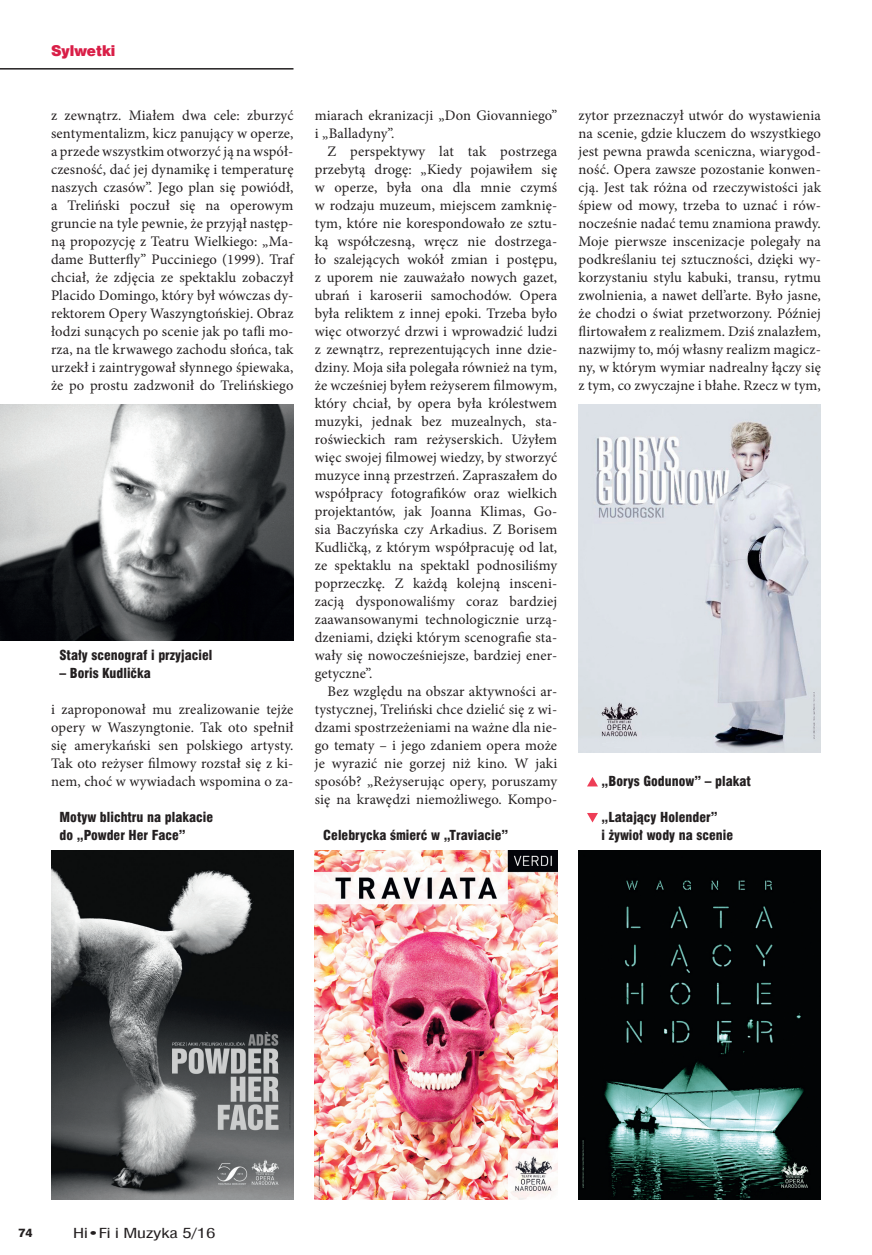
<style>
.page{position:relative;width:872px;height:1255px;background:#fff}
.page>*{position:absolute;margin:0;border:0;box-sizing:border-box;transform-origin:0 0}
.tekst{font:14.55px/18px "Minion Pro";letter-spacing:.01em;color:#231f20;text-align:justify}
.t1{font:13.8px "Swis 721 Blk 2 EU";color:#d91e47}
.podpis_do_ilustracji{font:13.5px/18px "Swis 721 Blk Cn EU";color:#231f20}
.t2{font:13.5px "Swis 721 Cn EU";letter-spacing:-.005em;color:#231f20;scale:1.4 1}
.t3{font:12px "Swis 721 Hv EU";color:#231f20}
</style>
<div class="page">
<hr style="left:0;top:68px;width:293px;height:2px;background:#231f20">
<img style="left:51px;top:850px;width:242px;height:349px">
<img style="left:315px;top:850px;width:242px;height:349px">
<img style="left:578px;top:850px;width:243px;height:349px">
<img style="left:578px;top:404px;width:243px;height:348px">
<img style="left:0;top:404px;width:293px;height:237px">
<svg style="left:587px;top:777px;width:11px;height:9px"></svg>
<svg style="left:587px;top:813px;width:11px;height:9px"></svg>
<p class="t1" style="left:51px;top:41px;width:66px">Sylwetki</p>
<p class="tekst" style="left:51px;top:106px;width:244px">z zewnątrz. Miałem dwa cele: zburzyć sentymentalizm, kicz panujący w operze, a przede wszystkim otworzyć ją na współ&shy;czesność, dać jej dynamikę i temperaturę naszych czasów”. Jego plan się powiódł, a Treliński poczuł się na operowym gruncie na tyle pewnie, że przyjął następ&shy;ną propozycję z Teatru Wielkiego: „Ma&shy;dame Butterfly” Pucciniego (1999). Traf chciał, że zdjęcia ze spektaklu zobaczył Placido Domingo, który był wówczas dy&shy;rektorem Opery Waszyngtońskiej. Obraz łodzi sunących po scenie jak po tafli mo&shy;rza, na tle krwawego zachodu słońca, tak urzekł i zaintrygował słynnego śpiewaka, że po prostu zadzwonił do Trelińskiego</p>
<p class="podpis_do_ilustracji" style="left:60px;top:647px;width:154px">Stały scenograf i przyjaciel</p>
<p class="podpis_do_ilustracji" style="left:60px;top:665px;width:93px">– Boris Kudlička</p>
<p class="tekst" style="left:51px;top:700px;width:244px">i zaproponował mu zrealizowanie tejże opery w Waszyngtonie. Tak oto spełnił się amerykański sen polskiego artysty.<br>Tak oto reżyser filmowy rozstał się z ki&shy;nem, choć w wywiadach wspomina o za-</p>
<p class="podpis_do_ilustracji" style="left:60px;top:809px;width:155px">Motyw blichtru na plakacie do „Powder Her Face”</p>
<p class="tekst" style="left:315px;top:106px;width:244px">miarach ekranizacji „Don Giovanniego” i „Balladyny”.</p>
<p class="tekst" style="left:315px;top:142px;width:244px;text-indent:13px">Z perspektywy lat tak postrzega przebytą drogę: „Kiedy pojawiłem się w operze, była ona dla mnie czymś w rodzaju muzeum, miejscem zamknię&shy;tym, które nie korespondowało ze sztu&shy;ką współczesną, wręcz nie dostrzega&shy;ło szalejących wokół zmian i postępu, z uporem nie zauważało nowych gazet, ubrań i karoserii samochodów. Opera była reliktem z innej epoki. Trzeba było więc otworzyć drzwi i wprowadzić ludzi z zewnątrz, reprezentujących inne dzie&shy;dziny. Moja siła polegała również na tym, że wcześniej byłem reżyserem filmowym, który chciał, by opera była królestwem muzyki, jednak bez muzealnych, sta&shy;roświeckich ram reżyserskich. Użyłem więc swojej filmowej wiedzy, by stworzyć muzyce inną przestrzeń. Zapraszałem do współpracy fotografików oraz wielkich projektantów, jak Joanna Klimas, Go&shy;sia Baczyńska czy Arkadius. Z Borisem Kudličką, z którym współpracuję od lat, ze spektaklu na spektakl podnosiliśmy poprzeczkę. Z każdą kolejną insceni&shy;zacją dysponowaliśmy coraz bardziej zaawansowanymi technologicznie urzą&shy;dzeniami, dzięki którym scenografie sta&shy;wały się nowocześniejsze, bardziej ener&shy;getyczne”.</p>
<p class="tekst" style="left:315px;top:682px;width:244px;text-indent:13px">Bez względu na obszar aktywności ar&shy;tystycznej, Treliński chce dzielić się z wi&shy;dzami spostrzeżeniami na ważne dla nie&shy;go tematy – i jego zdaniem opera może je wyrazić nie gorzej niż kino. W jaki sposób? „Reżyserując opery, poruszamy się na krawędzi niemożliwego. Kompo-</p>
<p class="podpis_do_ilustracji" style="left:323px;top:827px;width:186px">Celebrycka śmierć w „Traviacie”</p>
<p class="tekst" style="left:578px;top:106px;width:244px">zytor przeznaczył utwór do wystawienia na scenie, gdzie kluczem do wszystkiego jest pewna prawda sceniczna, wiarygod&shy;ność. Opera zawsze pozostanie konwen&shy;cją. Jest tak różna od rzeczywistości jak śpiew od mowy, trzeba to uznać i rów&shy;nocześnie nadać temu znamiona prawdy.<br>Moje pierwsze inscenizacje polegały na podkreślaniu tej sztuczności, dzięki wy&shy;korzystaniu stylu kabuki, transu, rytmu zwolnienia, a nawet dell’arte. Było jasne, że chodzi o świat przetworzony. Później flirtowałem z realizmem. Dziś znalazłem, nazwijmy to, mój własny realizm magicz&shy;ny, w którym wymiar nadrealny łączy się z tym, co zwyczajne i błahe. Rzecz w tym,</p>
<p class="podpis_do_ilustracji" style="left:601px;top:773px;width:151px">„Borys Godunow” – plakat</p>
<p class="podpis_do_ilustracji" style="left:601px;top:809px;width:133px">„Latający Holender”<br>i żywioł wody na scenie</p>
<p class="t3" style="left:18px;top:1225px;width:16px">74</p>
<p class="t2" style="left:73px;top:1224px;width:103px">Hi•Fi i Muzyka 5/16</p>
</div>
